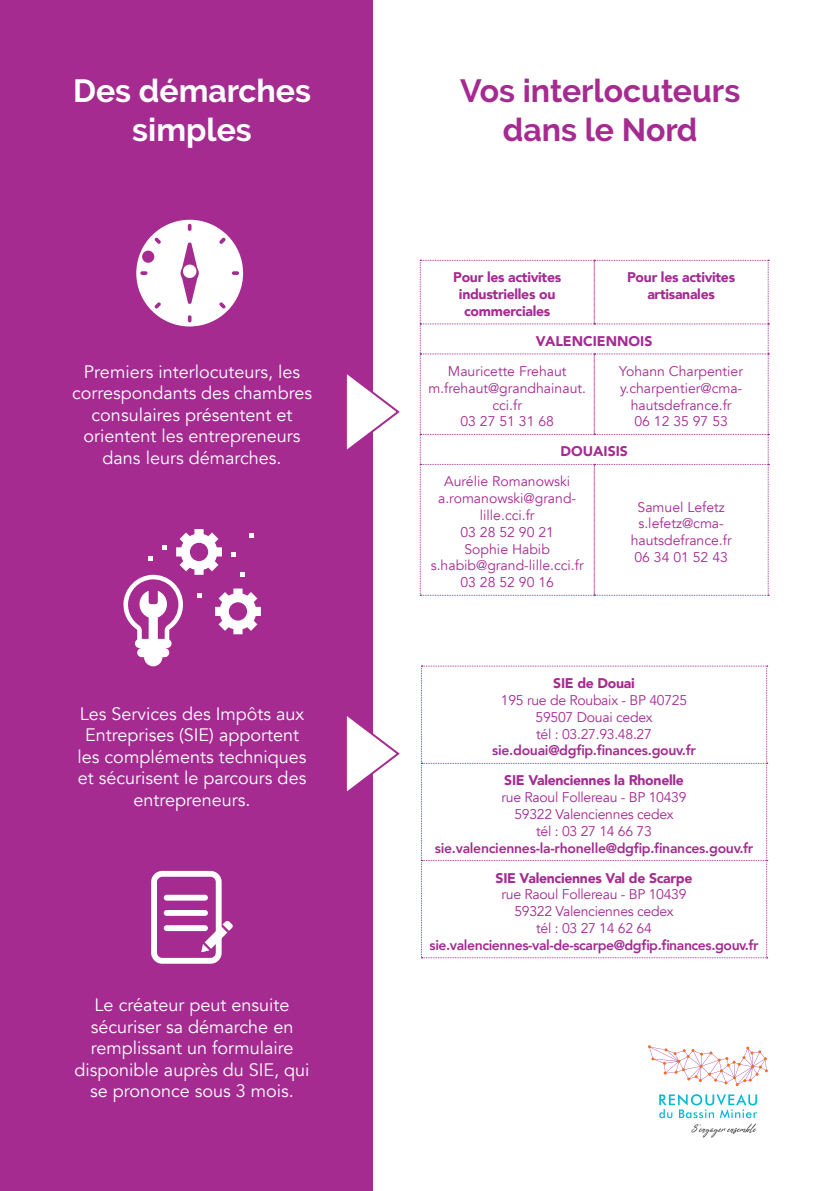
<style>
.page{position:relative;width:840px;height:1191px;background:#fff}
.page>*{position:absolute;margin:0;border:0;box-sizing:border-box;transform-origin:0 0}
.t1{font:700 32px/38.4px "Raleway";color:#a52b91;text-align:center}
.t2{font:700 32px/38.4px "Raleway";color:#fff;text-align:center}
.t3{font:18px/21.6px "Avenir";color:#fff;text-align:center}
.t4{font:14px/16.8px "Avenir";color:#a52b91;text-align:center}
.t5{font:14px/16.8px "Avenir";letter-spacing:-.02em;color:#a52b91;text-align:center}
.t6{font:800 14px "Avenir";letter-spacing:-.02em;color:#a52b91}
.t7{font:900 14px/16.8px "Avenir";letter-spacing:-.02em;color:#a52b91;text-align:center}
.t8{font:900 14px "Avenir";color:#a52b91}
</style>
<div class="page">
<div style="left:0;top:0;width:372px;height:1191px;background:#a52b91"></div>
<svg style="left:421px;top:666px;width:346px;height:292px"></svg>
<svg style="left:419px;top:260px;width:349px;height:336px"></svg>
<svg style="left:151px;top:871px;width:82px;height:92px"></svg>
<svg style="left:648px;top:1045px;width:119px;height:41px"></svg>
<svg style="left:659px;top:1094px;width:97px;height:43px"></svg>
<svg style="left:123px;top:529px;width:138px;height:137px"></svg>
<svg style="left:136px;top:220px;width:107px;height:106px"></svg>
<svg style="left:346px;top:368px;width:54px;height:87px"></svg>
<svg style="left:346px;top:710px;width:54px;height:87px"></svg>
<h1 class="t2" style="left:73px;top:72px;width:239px">Des démarches simples</h1>
<h1 class="t1" style="left:460px;top:72px;width:281px">Vos interlocuteurs dans le Nord</h1>
<p class="t3" style="left:72px;top:361px;width:241px">Premiers interlocuteurs, les correspondants des chambres consulaires présentent et orientent les entrepreneurs dans leurs démarches.</p>
<p class="t3" style="left:78px;top:703px;width:230px">Les Services des Impôts aux<br>Entreprises (SIE) apportent les compléments techniques et sécurisent le parcours des entrepreneurs.</p>
<p class="t3" style="left:74px;top:994px;width:236px">Le créateur peut ensuite sécuriser sa démarche en remplissant un formulaire disponible auprès du SIE, qui se prononce sous 3 mois.</p>
<p class="t7" style="left:453px;top:269px;width:110px">Pour les activites industrielles ou commerciales</p>
<p class="t7" style="left:626px;top:269px;width:110px">Pour les activites artisanales</p>
<p class="t8" style="left:535px;top:329px;width:118px">VALENCIENNOIS</p>
<p class="t4" style="left:428px;top:363px;width:159px">Mauricette Frehaut m.frehaut@grandhainaut. cci.fr<br>03 27 51 31 68</p>
<p class="t4" style="left:619px;top:363px;width:125px">Yohann Charpentier y.charpentier@cma&shy;hautsdefrance.fr<br>06 12 35 97 53</p>
<p class="t8" style="left:560px;top:439px;width:69px">DOUAISIS</p>
<p class="t4" style="left:430px;top:473px;width:154px">Aurélie Romanowski a.romanowski@grand&shy;lille.cci.fr<br>03 28 52 90 21<br>Sophie Habib s.habib@grand-lille.cci.fr<br>03 28 52 90 16</p>
<p class="t4" style="left:630px;top:498px;width:102px">Samuel Lefetz s.lefetz@cma&shy;hautsdefrance.fr<br>06 34 01 52 43</p>
<p class="t7" style="left:553px;top:674px;width:83px">SIE de Douai</p>
<p class="t5" style="left:500px;top:692px;width:188px">195 rue de Roubaix - BP 40725<br>59507 Douai cedex<br>tél : 03.27.93.48.27</p>
<p class="t6" style="left:492px;top:739px;width:205px">sie.douai@dgfip.finances.gouv.fr</p>
<p class="t7" style="left:504px;top:771px;width:181px">SIE Valenciennes la Rhonelle</p>
<p class="t5" style="left:501px;top:789px;width:186px">rue Raoul Follereau - BP 10439<br>59322 Valenciennes cedex<br>tél : 03 27 14 66 73</p>
<p class="t6" style="left:434px;top:836px;width:320px">sie.valenciennes-la-rhonelle@dgfip.finances.gouv.fr</p>
<p class="t7" style="left:495px;top:869px;width:198px">SIE Valenciennes Val de Scarpe</p>
<p class="t5" style="left:501px;top:886px;width:186px">rue Raoul Follereau - BP 10439<br>59322 Valenciennes cedex<br>tél : 03 27 14 62 64</p>
<p class="t6" style="left:429px;top:934px;width:330px">sie.valenciennes-val-de-scarpe@dgfip.finances.gouv.fr</p>
</div>
